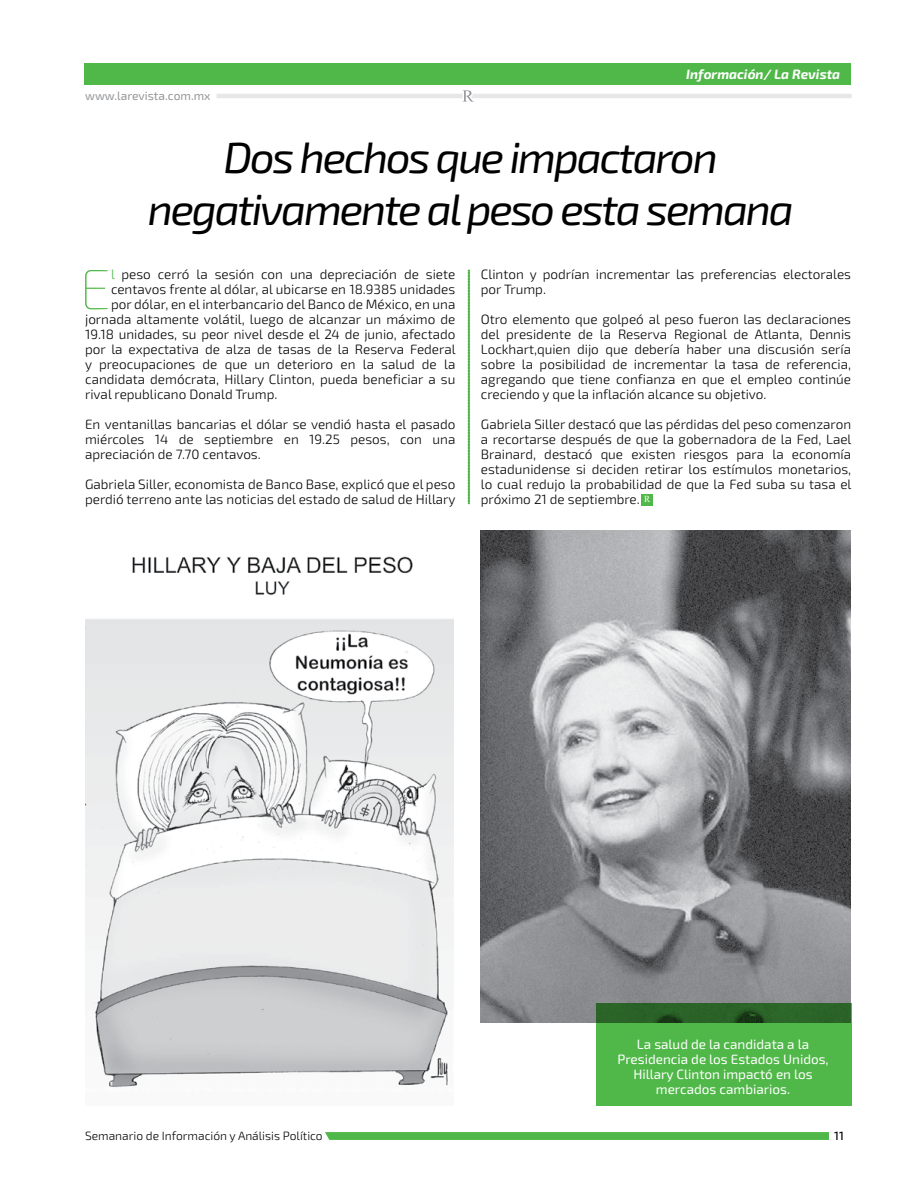
<style>
.page{position:relative;width:915px;height:1191px;background:#fff}
.page>*{position:absolute;margin:0;border:0;box-sizing:border-box;transform-origin:0 0}
.t1{font:100 57px "Exo 2";color:#50b848}
.t2{font:italic 43.5px/52.2px "Exo 2";letter-spacing:-.05em;color:#000;text-align:center}
.t3{font:300 13.5px/15px "Exo 2";color:#000;text-align:justify}
.t4{font:13.5px/15px "Exo 2";color:#fff;text-align:center}
.t5{font:italic 700 13.5px "Exo 2";color:#fff}
.t6{font:300 12px "Exo 2";color:#000}
.t7{font:12px "Exo 2";color:#939598}
.t8{font:500 12px "Exo 2";color:#000}
.t9{font:9.15px "Times New Roman";color:#fff}
.s1{color:#50b848}
</style>
<div class="page">
<hr style="left:474px;top:94px;width:377px;height:4px;background:#e6e7e8">
<hr style="left:216px;top:94px;width:258px;height:4px;background:#e6e7e8">
<svg style="left:462px;top:90px;width:12px;height:12px"></svg>
<img style="left:480px;top:530px;width:370px;height:493px">
<svg style="left:468px;top:270px;width:1px;height:234px"></svg>
<div style="left:85px;top:64px;width:765px;height:21px;background:#50b848"></div>
<svg style="left:325px;top:1132px;width:503px;height:8px;background:#53b94b"></svg>
<svg style="left:596px;top:1003px;width:255px;height:103px;background:#48a641"></svg>
<div style="left:641px;top:494px;width:11px;height:11px;background:#50b848"></div>
<img style="left:85px;top:556px;width:368px;height:541px">
<p class="t7" style="left:85px;top:89px;width:127px">www.larevista.com.mx</p>
<p class="t5" style="left:686px;top:67px;width:155px">Información/ La Revista</p>
<h2 class="t2" style="left:148px;top:132px;width:647px">Dos hechos que impactaron negativamente al peso esta semana</h2>
<h1 class="t1" style="left:80px;top:257px;width:33px">E</h1>
<p class="t3" style="left:111px;top:267px;width:346px"><span class="s1">l</span> peso cerró la sesión con una depreciación de siete</p>
<p class="t3" style="left:111px;top:282px;width:346px">centavos frente al dólar, al ubicarse en 18.9385 unidades</p>
<p class="t3" style="left:111px;top:297px;width:346px">por dólar, en el interbancario del Banco de México, en una</p>
<p class="t3" style="left:85px;top:312px;width:371px">jornada altamente volátil, luego de alcanzar un máximo de</p>
<p class="t3" style="left:85px;top:327px;width:371px">19.18 unidades, su peor nivel desde el 24 de junio, afectado</p>
<p class="t3" style="left:85px;top:342px;width:372px">por la expectativa de alza de tasas de la Reserva Federal</p>
<p class="t3" style="left:85px;top:357px;width:371px">y preocupaciones de que un deterioro en la salud de la</p>
<p class="t3" style="left:85px;top:372px;width:371px">candidata demócrata, Hillary Clinton, pueda beneficiar a su</p>
<p class="t3" style="left:85px;top:387px;width:194px">rival republicano Donald Trump.</p>
<p class="t3" style="left:85px;top:417px;width:371px">En ventanillas bancarias el dólar se vendió hasta el pasado miércoles 14 de septiembre en 19.25 pesos, con una apreciación de 7.70 centavos.</p>
<p class="t3" style="left:85px;top:477px;width:372px">Gabriela Siller, economista de Banco Base, explicó que el peso perdió terreno ante las noticias del estado de salud de Hillary</p>
<p class="t3" style="left:480px;top:267px;width:371px">Clinton y podrían incrementar las preferencias electorales por Trump.</p>
<p class="t3" style="left:480px;top:312px;width:371px">Otro elemento que golpeó al peso fueron las declaraciones del presidente de la Reserva Regional de Atlanta, Dennis Lockhart,quien dijo que debería haber una discusión sería sobre la posibilidad de incrementar la tasa de referencia, agregando que tiene confianza en que el empleo continúe creciendo y que la inflación alcance su objetivo.</p>
<p class="t3" style="left:480px;top:417px;width:372px">Gabriela Siller destacó que las pérdidas del peso comenzaron a recortarse después de que la gobernadora de la Fed, Lael Brainard, destacó que existen riesgos para la economía estadunidense si deciden retirar los estímulos monetarios, lo cual redujo la probabilidad de que la Fed suba su tasa el próximo 21 de septiembre.</p>
<p class="t9" style="left:643px;top:493px;width:8px">R</p>
<p class="t6" style="left:85px;top:1128px;width:239px">Semanario de Información y Análisis Político</p>
<p class="t4" style="left:617px;top:1036px;width:213px">La salud de la candidata a la<br>Presidencia de los Estados Unidos,<br>Hillary Clinton impactó en los mercados cambiarios.</p>
<p class="t8" style="left:834px;top:1128px;width:11px">11</p>
</div>
